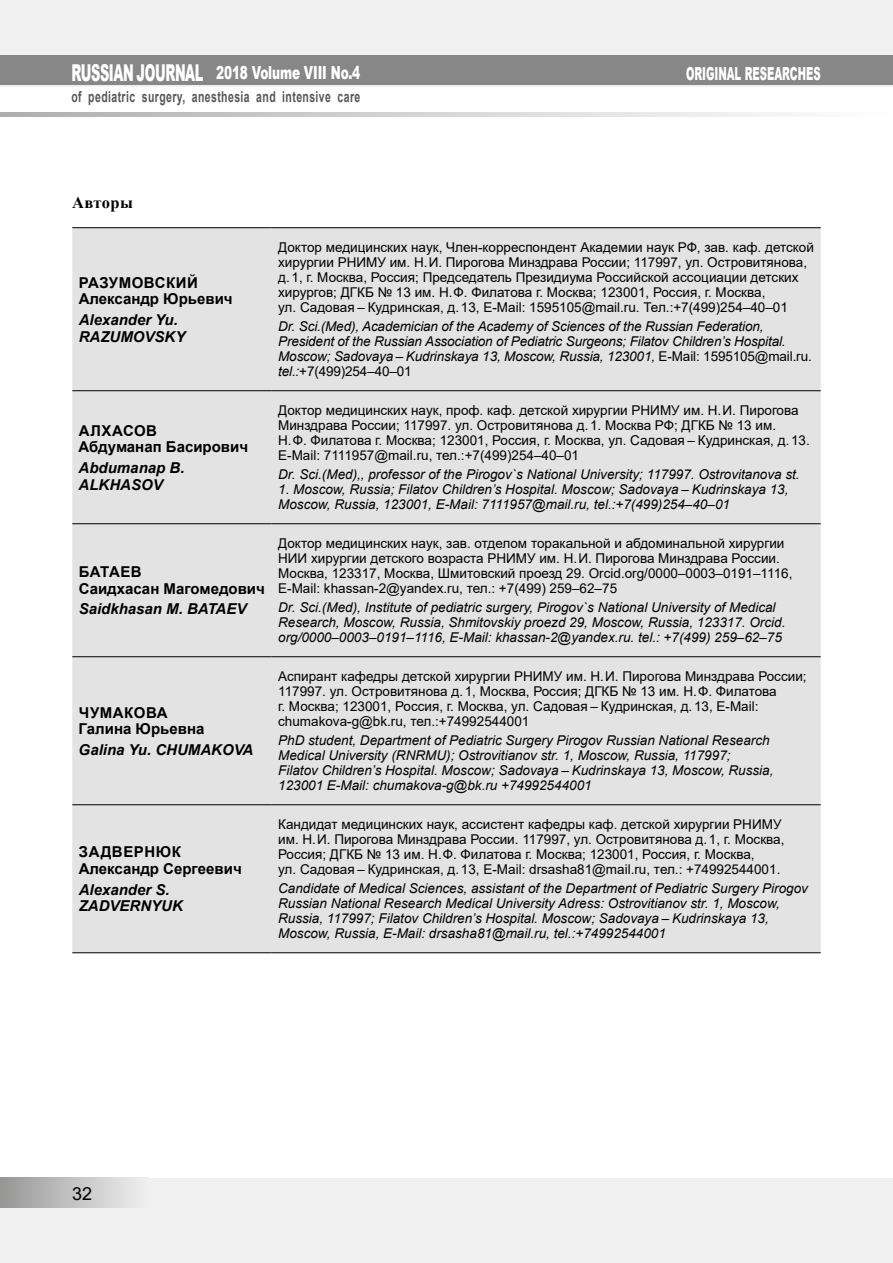
<style>
.page{position:relative;width:893px;height:1263px;background:#fff}
.page>*{position:absolute;margin:0;border:0;box-sizing:border-box;transform-origin:0 0}
.t1{font:900 18px "Arial";letter-spacing:-.005em;color:#fff;scale:.67 1}
.t2{font:900 18px "Arial";letter-spacing:-.005em;color:#fff;scale:.56 1}
.t3{font:18px "Arial";color:#000}
.t4{font:700 16.5px "Times New Roman";letter-spacing:.025em;color:#000}
.t5{font:700 15px/16.5px "Arial";color:#000}
.t6{font:italic 700 15px/16.5px "Arial";color:#000}
.t7{font:700 15px "Arial";letter-spacing:.04em;color:#575756;scale:.7 1}
.t8{font:13.5px/15px "Arial";color:#000}
.t9{font:italic 13.5px/15px "Arial";color:#000}
.s1{font-size:23.25px}
.s2{font-style:normal}
</style>
<div class="page">
<div style="left:0;top:0;width:893px;height:87px;background:#f0f0f0"></div>
<div style="left:0;top:1178px;width:893px;height:85px;background:#f0f0f0"></div>
<div style="left:0;top:55px;width:893px;height:30px;background:#878787"></div>
<div style="left:0;top:1178px;width:149px;height:30px;background:linear-gradient(to right,#979696,#f1f1f1)"></div>
<svg style="left:0;top:113px;width:775px;height:4px;background:#d1d1d1"></svg>
<div style="left:72px;top:228px;width:749px;height:724px;background:#e3e3e3"></div>
<hr style="left:72px;top:390px;width:200px;height:1px;background:#000">
<hr style="left:272px;top:390px;width:549px;height:1px;background:#000">
<hr style="left:72px;top:523px;width:200px;height:1px;background:#000">
<hr style="left:272px;top:523px;width:549px;height:1px;background:#000">
<hr style="left:72px;top:656px;width:200px;height:1px;background:#000">
<hr style="left:272px;top:656px;width:549px;height:1px;background:#000">
<hr style="left:72px;top:804px;width:200px;height:1px;background:#000">
<hr style="left:272px;top:804px;width:549px;height:1px;background:#000">
<hr style="left:72px;top:952px;width:200px;height:1px;background:#000">
<hr style="left:272px;top:952px;width:549px;height:1px;background:#000">
<hr style="left:72px;top:227px;width:200px;height:1px;background:#000">
<hr style="left:272px;top:227px;width:549px;height:1px;background:#000">
<h1 class="t1" style="left:71px;top:60px;width:433px"><span class="s1">RUSSIAN JOURNAL</span> 2018 Volume VIII No.4</h1>
<p class="t7" style="left:71px;top:86px;width:414px">of pediatric surgery, anesthesia and intensive care</p>
<p class="t4" style="left:72px;top:191px;width:62px">Авторы</p>
<h1 class="t2" style="left:686px;top:61px;width:242px">ORIGINAL RESEARCHES</h1>
<p class="t5" style="left:79px;top:274px;width:155px">РАЗУМОВСКИЙ<br>Александр Юрьевич</p>
<p class="t6" style="left:79px;top:312px;width:108px">Alexander Yu.<br>RAZUMOVSKY</p>
<p class="t5" style="left:79px;top:422px;width:171px">АЛХАСОВ<br>Абдуманап Басирович</p>
<p class="t6" style="left:79px;top:460px;width:107px">Abdumanap B.<br>ALKHASOV</p>
<p class="t5" style="left:79px;top:564px;width:188px">БАТАЕВ<br>Саидхасан Магомедович</p>
<p class="t6" style="left:79px;top:601px;width:169px">Saidkhasan M. BATAEV</p>
<p class="t5" style="left:79px;top:704px;width:127px">ЧУМАКОВА<br>Галина Юрьевна</p>
<p class="t6" style="left:79px;top:742px;width:176px">Galina Yu. CHUMAKOVA</p>
<p class="t5" style="left:79px;top:844px;width:165px">ЗАДВЕРНЮК<br>Александр Сергеевич</p>
<p class="t6" style="left:79px;top:881px;width:106px">Alexander S.<br>ZADVERNYUK</p>
<p class="t8" style="left:278px;top:240px;width:537px">Доктор медицинских наук, Член-корреспондент Академии наук РФ, зав. каф. детской хирургии РНИМУ им. Н. И. Пирогова Минздрава России; 117997, ул. Островитянова, д.1, г. Москва, Россия; Председатель Президиума Российской ассоциации детских хирургов; ДГКБ № 13 им. Н. Ф. Филатова г. Москва; 123001, Россия, г. Москва,<br>ул. Садовая – Кудринская, д.13, E-Mail: 1595105@mail.ru. Тел.:+7(499)254–40–01</p>
<p class="t9" style="left:278px;top:319px;width:535px">Dr. Sci.(Med), Academician of the Academy of Sciences of the Russian Federation, President of the Russian Association of Pediatric Surgeons; Filatov Children’s Hospital.<br>Moscow; Sadovaya – Kudrinskaya 13, Moscow, Russia, 123001, <span class="s2">E-Mail: 1595105@mail.ru. </span>tel.:<span class="s2">+7(499)254–40–01</span></p>
<p class="t8" style="left:278px;top:403px;width:533px">Доктор медицинских наук, проф. каф. детской хирургии РНИМУ им. Н. И. Пирогова Минздрава России; 117997. ул. Островитянова д.1. Москва РФ; ДГКБ № 13 им.<br>Н. Ф. Филатова г. Москва; 123001, Россия, г. Москва, ул. Садовая – Кудринская, д.13.<br>E-Mail: 7111957@mail.ru, тел.:+7(499)254–40–01</p>
<p class="t9" style="left:278px;top:467px;width:523px">Dr. Sci.(Med),, professor of the Pirogov`s National University; 117997. Ostrovitanova st.</p>
<p class="t9" style="left:278px;top:482px;width:512px">1. Moscow, Russia; Filatov Children’s Hospital. Moscow; Sadovaya – Kudrinskaya 13,<br>Moscow, Russia, 123001, E-Mail: 7111957@mail.ru, tel.:+7(499)254–40–01</p>
<p class="t8" style="left:278px;top:536px;width:516px">Доктор медицинских наук, зав. отделом торакальной и абдоминальной хирургии НИИ хирургии детского возраста РНИМУ им. Н. И. Пирогова Минздрава России.<br>Москва, 123317, Москва, Шмитовский проезд 29. Orcid.org/0000–0003–0191–1116, E-Mail: khassan‑2@yandex.ru, тел.: +7(499) 259–62–75</p>
<p class="t9" style="left:278px;top:600px;width:509px">Dr. Sci.(Med), Institute of pediatric surgery, Pirogov`s National University of Medical<br>Research, Moscow, Russia, Shmitovskiy proezd 29, Moscow, Russia, 123317. Orcid. org/0000–0003–0191–1116, E-Mail: khassan‑2@yandex.ru. tel.: +7(499) 259–62–75</p>
<p class="t8" style="left:278px;top:669px;width:530px">Аспирант кафедры детской хирургии РНИМУ им. Н. И. Пирогова Минздрава России; 117997. ул. Островитянова д.1, Москва, Россия; ДГКБ № 13 им. Н. Ф. Филатова<br>г. Москва; 123001, Россия, г. Москва, ул. Садовая – Кудринская, д.13, E-Mail: chumakova-g@bk.ru, тел.:+74992544001</p>
<p class="t9" style="left:278px;top:733px;width:497px">PhD student, Department of Pediatric Surgery Pirogov Russian National Research Medical University (RNRMU); Ostrovitianov str. 1, Moscow, Russia, 117997; Filatov Children’s Hospital. Moscow; Sadovaya – Kudrinskaya 13, Moscow, Russia, 123001 E-Mail: chumakova-g@bk.ru +74992544001</p>
<p class="t8" style="left:278px;top:817px;width:508px">Кандидат медицинских наук, ассистент кафедры каф. детской хирургии РНИМУ им. Н. И. Пирогова Минздрава России. 117997, ул. Островитянова д.1, г. Москва, Россия; ДГКБ № 13 им. Н. Ф. Филатова г. Москва; 123001, Россия, г. Москва,<br>ул. Садовая – Кудринская, д.13, E-Mail: drsasha81@mail.ru, тел.: +74992544001.</p>
<p class="t9" style="left:278px;top:881px;width:531px">Candidate of Medical Sciences, assistant of the Department of Pediatric Surgery Pirogov Russian National Research Medical University Adress: Ostrovitianov str. 1, Moscow, Russia, 117997; Filatov Children’s Hospital. Moscow; Sadovaya – Kudrinskaya 13, Moscow, Russia, E-Mail: drsasha81@mail.ru, tel.:+74992544001</p>
<h1 class="t3" style="left:72px;top:1181px;width:22px">32</h1>
</div>
